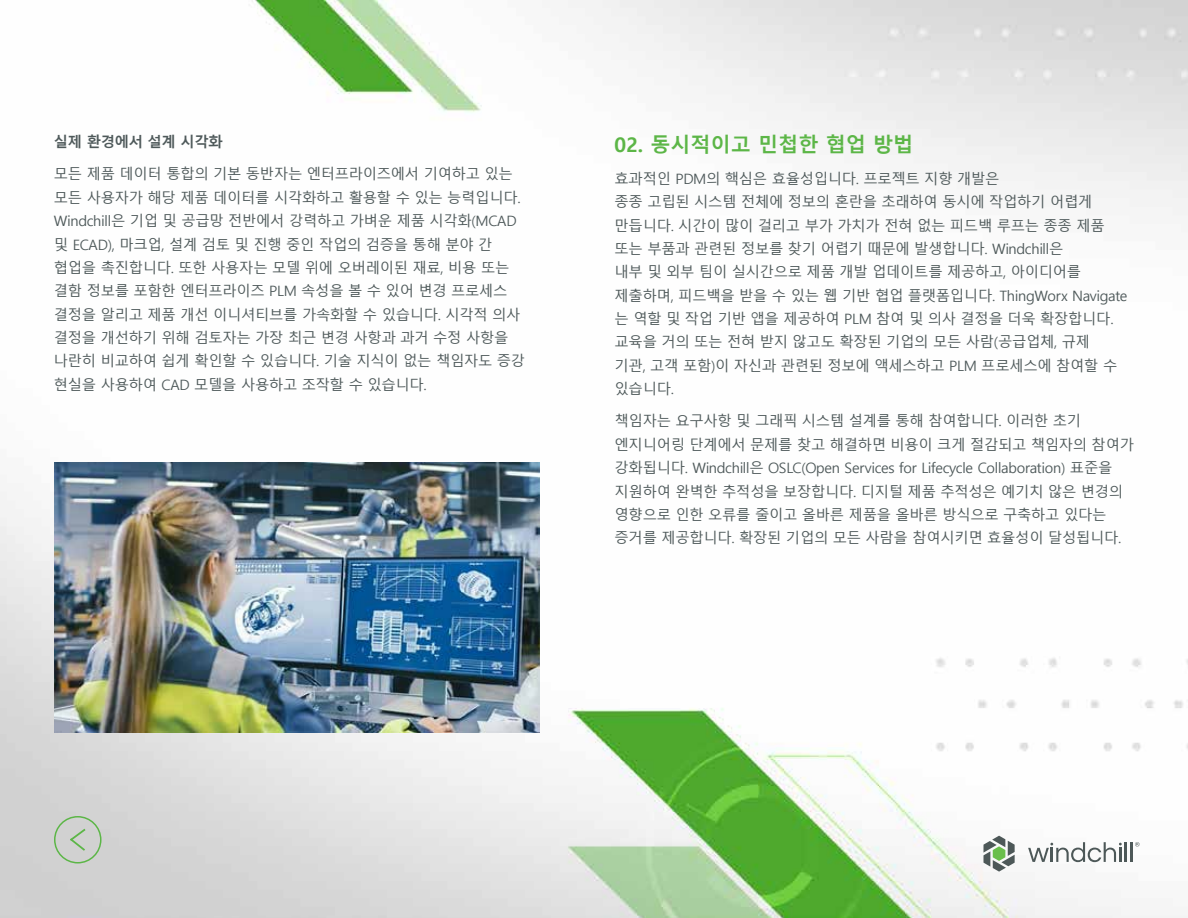
<style>
.page{position:relative;width:1188px;height:918px;background:#fff}
.page>*{position:absolute;margin:0;border:0;box-sizing:border-box;transform-origin:0 0}
.t1{font:700 20.1px "Malgun Gothic";color:#5cb647}
.t2{font:14.25px/23.4px "Malgun Gothic";letter-spacing:-.02em;color:#4e595a}
.t3{font:700 14.25px "Malgun Gothic";letter-spacing:-.02em;color:#4e595a}
</style>
<div class="page">
<img style="left:0;top:0;width:1188px;height:918px">
<hr style="left:1125px;top:842px;width:2px;height:20px;background:#4d5858">
<hr style="left:1130px;top:842px;width:2px;height:20px;background:#4d5858">
<svg style="left:1135px;top:842px;width:5px;height:5px"></svg>
<svg style="left:1028px;top:842px;width:94px;height:20px"></svg>
<svg style="left:983px;top:836px;width:32px;height:36px"></svg>
<img style="left:54px;top:463px;width:485px;height:269px">
<div style="left:54px;top:816px;width:48px;height:48px;border:2px solid #5cb647;border-radius:50%"></div>
<svg style="left:67px;top:827px;width:21px;height:26px"></svg>
<p class="t3" style="left:54px;top:133px;width:170px">실제 환경에서 설계 시각화</p>
<p class="t2" style="left:54px;top:163px;width:473px">모든 제품 데이터 통합의 기본 동반자는 엔터프라이즈에서 기여하고 있는 모든 사용자가 해당 제품 데이터를 시각화하고 활용할 수 있는 능력입니다.<br>Windchill은 기업 및 공급망 전반에서 강력하고 가벼운 제품 시각화(MCAD 및 ECAD), 마크업, 설계 검토 및 진행 중인 작업의 검증을 통해 분야 간 협업을 촉진합니다. 또한 사용자는 모델 위에 오버레이된 재료, 비용 또는 결함 정보를 포함한 엔터프라이즈 PLM 속성을 볼 수 있어 변경 프로세스 결정을 알리고 제품 개선 이니셔티브를 가속화할 수 있습니다. 시각적 의사 결정을 개선하기 위해 검토자는 가장 최근 변경 사항과 과거 수정 사항을 나란히 비교하여 쉽게 확인할 수 있습니다. 기술 지식이 없는 책임자도 증강 현실을 사용하여 CAD 모델을 사용하고 조작할 수 있습니다.</p>
<h1 class="t1" style="left:615px;top:132px;width:300px">02. 동시적이고 민첩한 협업 방법</h1>
<p class="t2" style="left:615px;top:167px;width:514px">효과적인 PDM의 핵심은 효율성입니다. 프로젝트 지향 개발은<br>종종 고립된 시스템 전체에 정보의 혼란을 초래하여 동시에 작업하기 어렵게 만듭니다. 시간이 많이 걸리고 부가 가치가 전혀 없는 피드백 루프는 종종 제품 또는 부품과 관련된 정보를 찾기 어렵기 때문에 발생합니다. Windchill은<br>내부 및 외부 팀이 실시간으로 제품 개발 업데이트를 제공하고, 아이디어를 제출하며, 피드백을 받을 수 있는 웹 기반 협업 플랫폼입니다. ThingWorx Navigate 는 역할 및 작업 기반 앱을 제공하여 PLM 참여 및 의사 결정을 더욱 확장합니다. 교육을 거의 또는 전혀 받지 않고도 확장된 기업의 모든 사람(공급업체, 규제<br>기관, 고객 포함)이 자신과 관련된 정보에 액세스하고 PLM 프로세스에 참여할 수 있습니다.</p>
<p class="t2" style="left:615px;top:410px;width:521px">책임자는 요구사항 및 그래픽 시스템 설계를 통해 참여합니다. 이러한 초기 엔지니어링 단계에서 문제를 찾고 해결하면 비용이 크게 절감되고 책임자의 참여가 강화됩니다. Windchill은 OSLC(Open Services for Lifecycle Collaboration) 표준을 지원하여 완벽한 추적성을 보장합니다. 디지털 제품 추적성은 예기치 않은 변경의 영향으로 인한 오류를 줄이고 올바른 제품을 올바른 방식으로 구축하고 있다는 증거를 제공합니다. 확장된 기업의 모든 사람을 참여시키면 효율성이 달성됩니다.</p>
</div>
